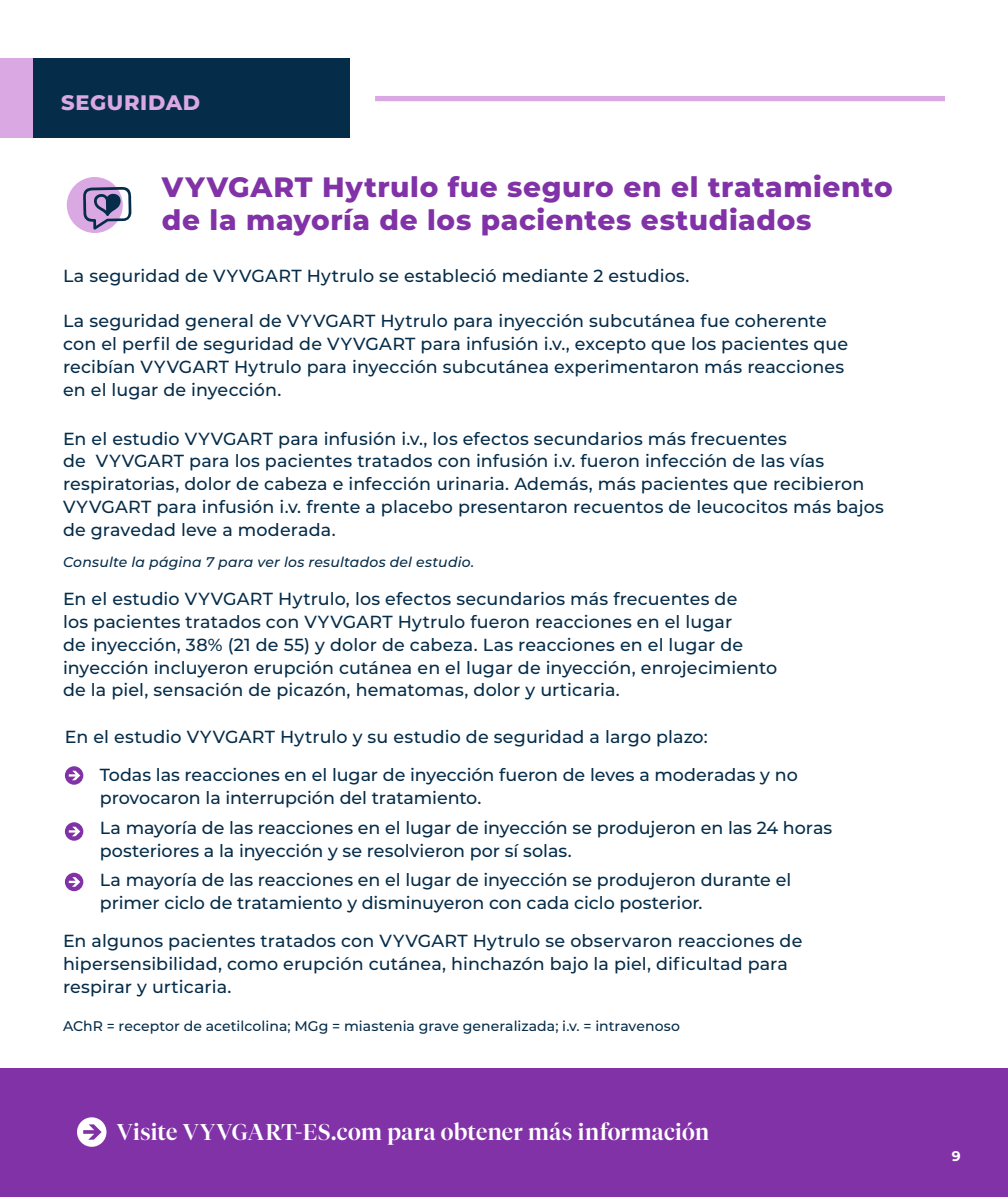
<style>
.page{position:relative;width:1008px;height:1197px;background:#fff}
.page>*{position:absolute;margin:0;border:0;box-sizing:border-box;transform-origin:0 0}
.H2_A{font:800 28px/33.6px "Montserrat";letter-spacing:.025em;color:#8132a7}
.H3_CTA_Box{font:500 22.75px "Tiempos Fine";letter-spacing:.015em;color:#fff}
.t1{font:800 21px "Montserrat";letter-spacing:.03em;color:#daa8e2}
._05_ISI_Page_Footer{font:500 17.5px/22.8px "Montserrat";letter-spacing:.005em;color:#052c49}
._01_Body{font:500 17.5px/22.8px "Montserrat";letter-spacing:-.005em;color:#052c49}
._04_Footnotes{font:500 14px "Montserrat";letter-spacing:.005em;color:#052c49}
._05_ISI_Page_Footer-2{font:italic 500 14px "Montserrat";letter-spacing:.015em;color:#052c49}
.t2{font:700 14px "Montserrat";color:#fff}
</style>
<div class="page">
<div style="left:0;top:1069px;width:1008px;height:128px;background:#8132a7"></div>
<div style="left:77px;top:1117px;width:30px;height:30px;background:#fff;border-radius:50%"></div>
<svg style="left:83px;top:1124px;width:19px;height:16px"></svg>
<div style="left:375px;top:96px;width:570px;height:5px;background:#daa8e2"></div>
<div style="left:0;top:58px;width:33px;height:79px;background:#daa8e2"></div>
<div style="left:33px;top:58px;width:317px;height:79px;background:#052c49"></div>
<div style="left:67px;top:177px;width:56px;height:56px;background:#daa8e2;border-radius:50%"></div>
<svg style="left:83px;top:187px;width:48px;height:43px"></svg>
<svg style="left:65px;top:766px;width:18px;height:19px"></svg>
<svg style="left:65px;top:822px;width:18px;height:19px"></svg>
<svg style="left:65px;top:873px;width:18px;height:18px"></svg>
<h2 class="t1" style="left:61px;top:87px;width:141px">SEGURIDAD</h2>
<p class="H2_A" style="left:162px;top:169px;width:732px">VYVGART Hytrulo fue seguro en el tratamiento de la mayoría de los pacientes estudiados</p>
<p class="_05_ISI_Page_Footer" style="left:63px;top:264px;width:628px">La seguridad de VYVGART Hytrulo se estableció mediante 2 estudios.</p>
<p class="_05_ISI_Page_Footer" style="left:63px;top:309px;width:787px">La seguridad general de VYVGART Hytrulo para inyección subcutánea fue coherente con el perfil de seguridad de VYVGART para infusión i.v., excepto que los pacientes que recibían VYVGART Hytrulo para inyección subcutánea experimentaron más reacciones en el lugar de inyección.</p>
<p class="_05_ISI_Page_Footer" style="left:63px;top:426px;width:822px">En el estudio VYVGART para infusión i.v., los efectos secundarios más frecuentes<br>de VYVGART para los pacientes tratados con infusión i.v. fueron infección de las vías respiratorias, dolor de cabeza e infección urinaria. Además, más pacientes que recibieron VYVGART para infusión i.v. frente a placebo presentaron recuentos de leucocitos más bajos de gravedad leve a moderada.</p>
<p class="_05_ISI_Page_Footer-2" style="left:63px;top:552px;width:413px">Consulte la página 7 para ver los resultados del estudio.</p>
<p class="_05_ISI_Page_Footer" style="left:63px;top:587px;width:716px">En el estudio VYVGART Hytrulo, los efectos secundarios más frecuentes de<br>los pacientes tratados con VYVGART Hytrulo fueron reacciones en el lugar<br>de inyección, 38% (21 de 55) y dolor de cabeza. Las reacciones en el lugar de inyección incluyeron erupción cutánea en el lugar de inyección, enrojecimiento de la piel, sensación de picazón, hematomas, dolor y urticaria.</p>
<p class="_05_ISI_Page_Footer" style="left:65px;top:725px;width:644px">En el estudio VYVGART Hytrulo y su estudio de seguridad a largo plazo:</p>
<p class="_01_Body" style="left:100px;top:763px;width:699px">Todas las reacciones en el lugar de inyección fueron de leves a moderadas y no provocaron la interrupción del tratamiento.</p>
<p class="_01_Body" style="left:100px;top:816px;width:734px">La mayoría de las reacciones en el lugar de inyección se produjeron en las 24 horas posteriores a la inyección y se resolvieron por sí solas.</p>
<p class="_01_Body" style="left:100px;top:868px;width:693px">La mayoría de las reacciones en el lugar de inyección se produjeron durante el primer ciclo de tratamiento y disminuyeron con cada ciclo posterior.</p>
<p class="_05_ISI_Page_Footer" style="left:63px;top:929px;width:741px">En algunos pacientes tratados con VYVGART Hytrulo se observaron reacciones de hipersensibilidad, como erupción cutánea, hinchazón bajo la piel, dificultad para respirar y urticaria.</p>
<p class="_04_Footnotes" style="left:63px;top:1016px;width:619px">AChR = receptor de acetilcolina; MGg = miastenia grave generalizada; i.v. = intravenoso</p>
<p class="H3_CTA_Box" style="left:117px;top:1118px;width:594px">Visite VYVGART-ES.com para obtener más información</p>
<p class="t2" style="left:952px;top:1146px;width:10px">9</p>
</div>
